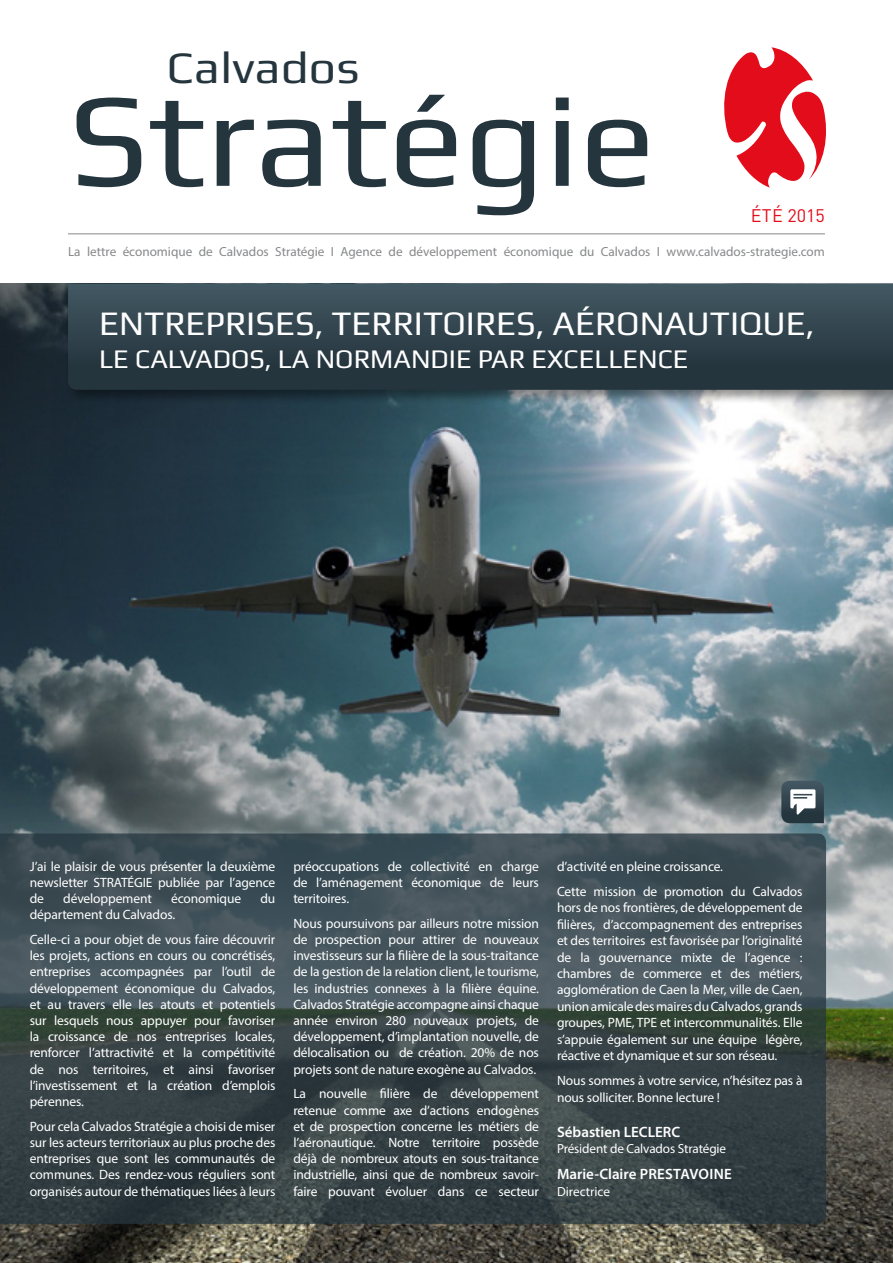
<style>
.page{position:relative;width:893px;height:1263px;background:#fff}
.page>*{position:absolute;margin:0;border:0;box-sizing:border-box;transform-origin:0 0}
.t1{font:133.95px "Play";letter-spacing:-.005em;color:#25353e;scale:1.06 1}
.t2{font:45.15px "Play";letter-spacing:.005em;color:#25353e;scale:1.06 1}
.t3{font:34.5px "Play";color:#fff}
.t4{font:27px "Play";color:#fff}
.t5{font:18px "DIN Pro";color:#e30c1a}
.t6{font:600 15px "Myriad Pro";color:#fff}
.t7{font:13.5px/16.2px "Myriad Pro";letter-spacing:-.01em;color:#fff;text-align:justify}
.t8{font:13.2px "Myriad Pro";color:#87888a}
.t9{font:13.2px "Myriad Pro";letter-spacing:-.01em;color:#fff}
</style>
<div class="page">
<img style="left:0;top:283px;width:893px;height:980px">
<svg style="left:0;top:833px;width:826px;height:391px;background:#3c494e"></svg>
<div style="left:66px;top:282px;width:827px;height:123px;background:#000;opacity:.4"></div>
<svg style="left:68px;top:283px;width:825px;height:107px;background:#31434c"></svg>
<hr style="left:68px;top:233px;width:757px;height:1px;background:#87888a">
<svg style="left:724px;top:47px;width:102px;height:141px"></svg>
<svg style="left:781px;top:781px;width:43px;height:42px"></svg>
<h2 class="t2" style="left:167px;top:41px;width:183px">Calvados</h2>
<h1 class="t1" style="left:68px;top:60px;width:556px">Stratégie</h1>
<p class="t8" style="left:68px;top:244px;width:758px">La lettre économique de Calvados Stratégie I Agence de développement économique du Calvados I www.calvados-strategie.com</p>
<h3 class="t5" style="left:751px;top:203px;width:75px">ÉTÉ 2015</h3>
<h3 class="t3" style="left:99px;top:303px;width:717px">ENTREPRISES, TERRITOIRES, AÉRONAUTIQUE,</h3>
<h3 class="t4" style="left:99px;top:342px;width:591px">LE CALVADOS, LA NORMANDIE PAR EXCELLENCE</h3>
<p class="t7" style="left:30px;top:858px;width:247px">J’ai le plaisir de vous présenter la deuxième newsletter STRATÉGIE publiée par l’agence de</p>
<p class="t7" style="left:63px;top:890px;width:90px">développement</p>
<p class="t7" style="left:171px;top:890px;width:72px">économique</p>
<p class="t7" style="left:260px;top:890px;width:16px">du</p>
<p class="t7" style="left:30px;top:902px;width:247px;line-height:24.8px">département du Calvados.<br>Celle-ci a pour objet de vous faire découvrir</p>
<p class="t7" style="left:30px;top:947px;width:247px">les projets, actions en cours ou concrétisés, entreprises accompagnées par l’outil de développement économique du Calvados, et au travers elle les atouts et potentiels sur lesquels nous appuyer pour favoriser la croissance de nos entreprises locales, renforcer l’attractivité et la compétitivité de nos territoires, et ainsi favoriser l’investissement et la création d’emplois pérennes.</p>
<p class="t7" style="left:30px;top:1118px;width:247px">Pour cela Calvados Stratégie a choisi de miser sur les acteurs territoriaux au plus proche des entreprises que sont les communautés de communes. Des rendez-vous réguliers sont organisés autour de thématiques liées à leurs</p>
<p class="t7" style="left:293px;top:858px;width:247px">préoccupations de collectivité en charge de l’aménagement économique de leurs territoires.</p>
<p class="t7" style="left:293px;top:915px;width:247px">Nous poursuivons par ailleurs notre mission de prospection pour attirer de nouveaux investisseurs sur la filière de la sous-traitance de la gestion de la relation client, le tourisme, les industries connexes à la filière équine.<br>Calvados Stratégie accompagne ainsi chaque année environ 280 nouveaux projets, de développement, d’implantation nouvelle, de délocalisation ou de création. 20% de nos projets sont de nature exogène au Calvados.</p>
<p class="t7" style="left:293px;top:1085px;width:247px">La nouvelle filière de développement retenue comme axe d’actions endogènes et de prospection concerne les métiers de l’aéronautique. Notre territoire possède déjà de nombreux atouts en sous-traitance industrielle, ainsi que de nombreux savoir&shy;faire pouvant évoluer dans ce secteur</p>
<p class="t7" style="left:557px;top:853px;width:247px;line-height:25px">d’activité en pleine croissance.<br>Cette mission de promotion du Calvados</p>
<p class="t7" style="left:557px;top:899px;width:247px">hors de nos frontières, de développement de filières, d’accompagnement des entreprises et des territoires est favorisée par l’originalité de la gouvernance mixte de l’agence : chambres de commerce et des métiers, agglomération de Caen la Mer, ville de Caen, union amicale des maires du Calvados, grands groupes, PME, TPE et intercommunalités. Elle s’appuie également sur une équipe légère, réactive et dynamique et sur son réseau.</p>
<p class="t7" style="left:557px;top:1072px;width:247px">Nous sommes à votre service, n’hésitez pas à nous solliciter. Bonne lecture !</p>
<p class="t6" style="left:557px;top:1122px;width:125px">Sébastien LECLERC</p>
<p class="t9" style="left:557px;top:1140px;width:171px">Président de Calvados Stratégie</p>
<p class="t6" style="left:557px;top:1165px;width:176px">Marie-Claire PRESTAVOINE</p>
<p class="t9" style="left:557px;top:1183px;width:55px">Directrice</p>
</div>
